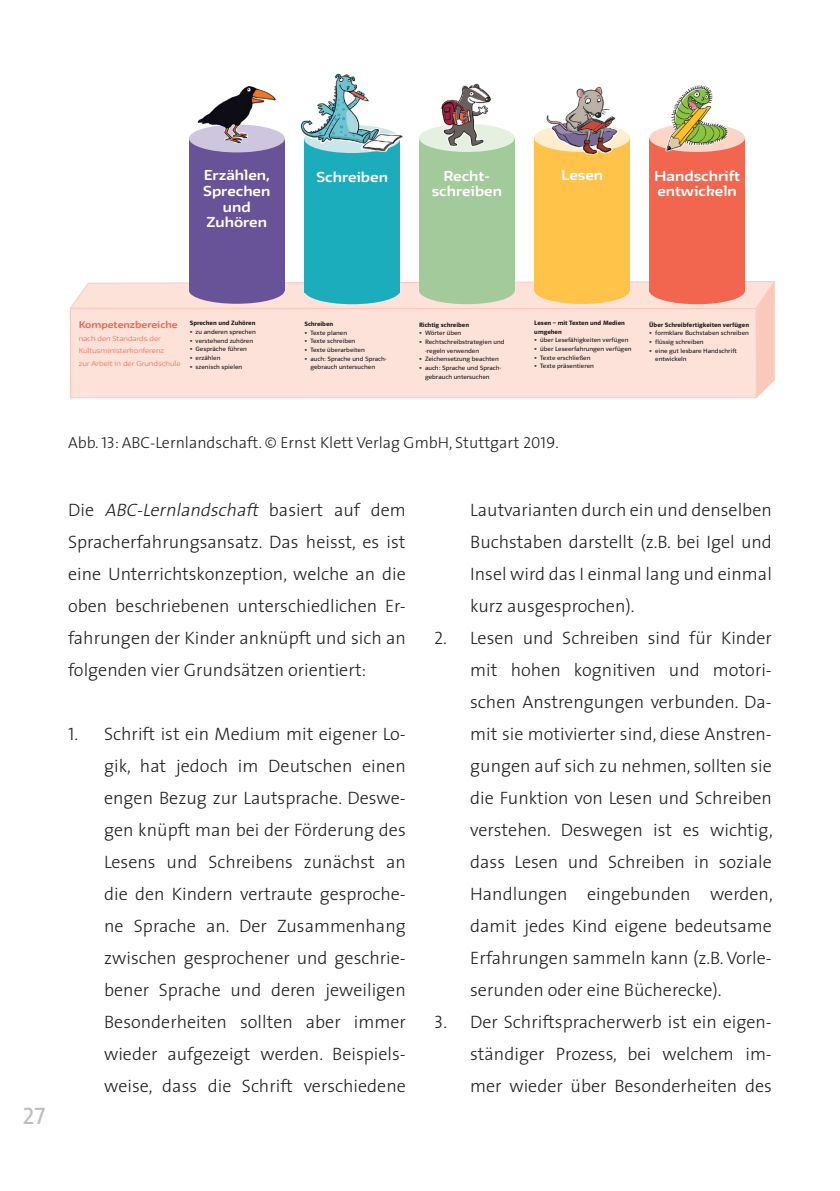
<style>
.page{position:relative;width:840px;height:1191px;background:#fff}
.page>*{position:absolute;margin:0;border:0;box-sizing:border-box;transform-origin:0 0}
.Klasse{font:24px "The Sans PHB";color:#bcbdc0}
.Fliesstext{font:300 18px/32px "The Sans PHB";color:#231f20;text-align:justify}
.Bildunterschrift{font:300 16px "The Sans PHB";color:#231f20}
.t1{font:700 12.6px/15.8px "Irma Text Round Std";color:#fff;text-align:center;scale:1.09 1}
.t2{font:700 8.6px "Irma Text Round Std";color:#f2664f;scale:1.09 1}
.t3{font:6.2px/8.6px "Polo CEF";color:#231f20;scale:1.09 1}
.t4{font:600 6.2px/8.6px "Polo CEF";color:#231f20;scale:1.09 1}
.t5{font:300 6.2px/12.6px "Irma Text Round Std";color:#f2664f;scale:1.09 1}
.s1{font-style:italic}
</style>
<div class="page">
<div style="left:534px;top:138px;width:95px;height:153px;background:#fec348"></div>
<div style="left:534px;top:124px;width:95px;height:28px;background:#feeecd;border-radius:50%"></div>
<img style="left:540px;top:86px;width:85px;height:69px">
<div style="left:189px;top:139px;width:95px;height:152px;background:#685399"></div>
<div style="left:189px;top:124px;width:95px;height:28px;background:#cdc6de;border-radius:50%"></div>
<img style="left:197px;top:86px;width:54px;height:57px">
<div style="left:304px;top:139px;width:96px;height:153px;background:#1cadbd"></div>
<img style="left:300px;top:73px;width:102px;height:80px">
<div style="left:419px;top:138px;width:95px;height:152px;background:#a3ca9a"></div>
<div style="left:419px;top:124px;width:95px;height:28px;background:#e5f0e1;border-radius:50%"></div>
<img style="left:427px;top:83px;width:79px;height:65px">
<div style="left:649px;top:138px;width:95px;height:153px;background:#f2664f"></div>
<div style="left:649px;top:124px;width:95px;height:28px;background:#fcd5c6;border-radius:50%"></div>
<img style="left:654px;top:85px;width:79px;height:66px">
<svg style="left:69px;top:281px;width:706px;height:117px;background:#f1d8cd"></svg>
<p class="t1" style="left:203px;top:167px;width:63px">Erzählen,<br>Sprechen und<br>Zuhören</p>
<p class="t1" style="left:316px;top:168px;width:67px">Schreiben</p>
<p class="t1" style="left:431px;top:167px;width:66px">Recht&shy;schreiben</p>
<p class="t1" style="left:654px;top:168px;width:80px;text-align:left">Handschrift entwickeln</p>
<p class="t1" style="left:560px;top:167px;width:40px">Lesen</p>
<p class="Klasse" style="left:22px;top:1095px;width:24px">27</p>
<p class="t2" style="left:79px;top:319px;width:92px">Kompetenzbereiche</p>
<p class="t5" style="left:79px;top:331px;width:95px">nach den Standards der<br>Kultusministerkonferenz<br>zur Arbeit in der Grundschule</p>
<p class="t4" style="left:190px;top:319px;width:62px">Sprechen und Zuhören</p>
<p class="t3" style="left:190px;top:328px;width:62px">• zu anderen sprechen</p>
<p class="t3" style="left:190px;top:336px;width:60px">• verstehend zuhören</p>
<p class="t3" style="left:190px;top:345px;width:54px">• Gespräche führen</p>
<p class="t3" style="left:190px;top:354px;width:30px">• erzählen</p>
<p class="t3" style="left:190px;top:362px;width:50px">• szenisch spielen</p>
<p class="t4" style="left:304px;top:320px;width:28px">Schreiben</p>
<p class="t3" style="left:304px;top:328px;width:41px">• Texte planen</p>
<p class="t3" style="left:304px;top:337px;width:48px">• Texte schreiben</p>
<p class="t3" style="left:304px;top:346px;width:57px">• Texte überarbeiten</p>
<p class="t3" style="left:310px;top:354px;width:72px;text-indent:-6px">• auch: Sprache und Sprach&shy;gebrauch untersuchen</p>
<p class="t4" style="left:419px;top:320px;width:47px">Richtig schreiben</p>
<p class="t3" style="left:419px;top:329px;width:40px">• Wörter üben</p>
<p class="t3" style="left:425px;top:338px;width:74px;text-indent:-6px">• Rechtschreibstrategien und -regeln verwenden</p>
<p class="t3" style="left:419px;top:355px;width:75px">• Zeichensetzung beachten</p>
<p class="t3" style="left:425px;top:364px;width:72px;text-indent:-6px">• auch: Sprache und Sprach&shy;gebrauch untersuchen</p>
<p class="t4" style="left:534px;top:319px;width:85px">Lesen – mit Texten und Medien umgehen</p>
<p class="t3" style="left:534px;top:336px;width:88px">• über Lesefähigkeiten verfügen</p>
<p class="t3" style="left:534px;top:345px;width:91px">• über Leseerfahrungen verfügen</p>
<p class="t3" style="left:534px;top:353px;width:53px">• Texte erschließen</p>
<p class="t3" style="left:534px;top:362px;width:56px">• Texte präsentieren</p>
<p class="t4" style="left:649px;top:320px;width:93px">Über Schreibfertigkeiten verfügen</p>
<p class="t3" style="left:649px;top:329px;width:93px">• formklare Buchstaben schreiben</p>
<p class="t3" style="left:649px;top:338px;width:51px">• flüssig schreiben</p>
<p class="t3" style="left:654px;top:346px;width:76px;text-indent:-6px">• eine gut lesbare Handschrift entwickeln</p>
<p class="Bildunterschrift" style="left:68px;top:429px;width:492px">Abb. 13: ABC-Lernlandschaft. © Ernst Klett Verlag GmbH, Stuttgart 2019.</p>
<p class="Fliesstext" style="left:68px;top:493px;width:339px">D i e <span class="s1">ABC-Lernlandschaft</span> b a s i e rt a u f d e m Spracherfahrungsansatz. Das heisst, es ist eine Unterrichtskonzeption, welche an die oben beschriebenen unterschiedlichen Er&shy;fahrungen der Kinder anknüpft und sich an folgenden vier Grundsätzen orientiert:</p>
<p class="Fliesstext" style="left:104px;top:717px;width:303px;text-indent:-36px">1. Schrift ist ein Medium mit eigener Lo&shy;gik, hat jedoch im Deutschen einen engen Bezug zur Lautsprache. Deswe&shy;gen knüpft man bei der Förderung des Lesens und Schreibens zunächst an die den Kindern vertraute gesproche&shy;ne Sprache an. Der Zusammenhang zwischen gesprochener und geschrie&shy;bener Sprache und deren jeweiligen Besonderheiten sollten aber immer wieder aufgezeigt werden. Beispiels&shy;weise, dass die Schrift verschiedene</p>
<p class="Fliesstext" style="left:470px;top:493px;width:303px">Lautvarianten durch ein und denselben Buchstaben darstellt (z.B. bei Igel und Insel wird das I einmal lang und einmal kurz ausgesprochen).</p>
<p class="Fliesstext" style="left:470px;top:621px;width:304px;text-indent:-36px">2. Lesen und Schreiben sind für Kinder mit hohen kognitiven und motori&shy;schen Anstrengungen verbunden. Da&shy;mit sie motivierter sind, diese Anstren&shy;gungen auf sich zu nehmen, sollten sie die Funktion von Lesen und Schreiben verstehen. Deswegen ist es wichtig, dass Lesen und Schreiben in soziale Handlungen eingebunden werden, damit jedes Kind eigene bedeutsame Erfahrungen sammeln kann (z.B. Vorle&shy;serunden oder eine Bücherecke).</p>
<p class="Fliesstext" style="left:470px;top:1005px;width:303px;text-indent:-36px">3. Der Schriftspracherwerb ist ein eigen&shy;ständiger Prozess, bei welchem im&shy;mer wieder über Besonderheiten des</p>
</div>
